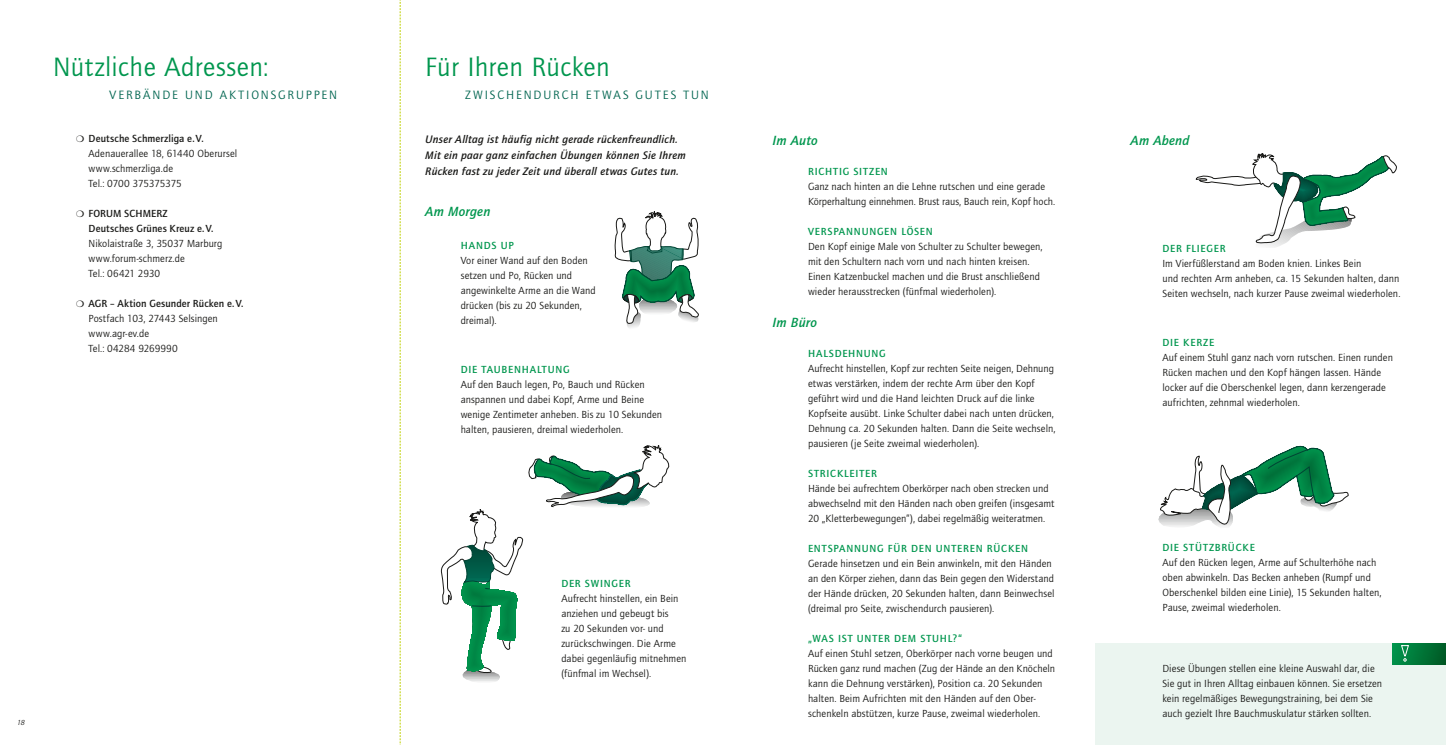
<style>
.page{position:relative;width:1446px;height:745px;background:#fff}
.page>*{position:absolute;margin:0;border:0;box-sizing:border-box;transform-origin:0 0}
.t1{font:27.5px "Quay Sans ITC Std";letter-spacing:.015em;color:#00964e}
.t2{font:italic 500 13.75px "Quay Sans ITC Std";letter-spacing:.015em;color:#00964e}
.t3{font:12.5px "Quay Sans ITC Std";letter-spacing:.15em;color:#006550}
.t4{font:italic 500 11.25px/16.2px "Quay Sans ITC Std";letter-spacing:.02em;color:#1a1a18}
.t5{font:10.62px/15px "Quay Sans ITC Std";letter-spacing:.01em;color:#1a1a18}
.t6{font:500 10.62px "Quay Sans ITC Std";letter-spacing:.07em;color:#00964e}
.t7{font:500 10.62px/15px "Quay Sans ITC Std";letter-spacing:.015em;color:#1a1a18}
.t8{font:italic 7.5px "Quay Sans ITC Std";color:#1a1a18}
.s1{font-weight:500}
</style>
<div class="page">
<svg style="left:1195px;top:153px;width:202px;height:94px"></svg>
<svg style="left:614px;top:211px;width:85px;height:117px"></svg>
<hr style="left:1158px;top:503px;width:75px;height:1px;background:#4a4a49">
<hr style="left:1158px;top:504px;width:75px;height:1px;background:#767776">
<hr style="left:1158px;top:505px;width:75px;height:1px;background:#7b7c7b">
<hr style="left:1158px;top:506px;width:75px;height:1px;background:#818180">
<hr style="left:1158px;top:507px;width:75px;height:1px;background:#8a8b8a">
<hr style="left:1158px;top:508px;width:75px;height:1px;background:#8f908f">
<hr style="left:1158px;top:509px;width:75px;height:1px;background:#949494">
<hr style="left:1158px;top:510px;width:75px;height:1px;background:#9d9e9e">
<hr style="left:1158px;top:511px;width:75px;height:1px;background:#a2a2a2">
<hr style="left:1158px;top:512px;width:75px;height:1px;background:#a6a7a7">
<hr style="left:1158px;top:513px;width:75px;height:1px;background:#ababac">
<hr style="left:1158px;top:514px;width:75px;height:1px;background:#b4b5b5">
<hr style="left:1158px;top:515px;width:75px;height:1px;background:#b8b9b9">
<hr style="left:1158px;top:516px;width:75px;height:1px;background:#bcbdbd">
<hr style="left:1158px;top:517px;width:75px;height:1px;background:#c5c6c6">
<hr style="left:1158px;top:518px;width:75px;height:1px;background:#c9caca">
<hr style="left:1158px;top:519px;width:75px;height:1px;background:#cececf">
<hr style="left:1158px;top:520px;width:75px;height:1px;background:#d6d7d7">
<hr style="left:1158px;top:521px;width:75px;height:1px;background:#dbdbdb">
<hr style="left:1158px;top:522px;width:75px;height:1px;background:#dfdfdf">
<hr style="left:1158px;top:523px;width:75px;height:1px;background:#e7e7e7">
<hr style="left:1158px;top:524px;width:75px;height:1px;background:#ebebeb">
<hr style="left:1158px;top:525px;width:75px;height:1px;background:#efefef">
<hr style="left:1158px;top:526px;width:75px;height:1px;background:#f7f7f7">
<hr style="left:1158px;top:527px;width:75px;height:1px;background:#fbfbfb">
<svg style="left:1159px;top:445px;width:190px;height:81px"></svg>
<hr style="left:463px;top:673px;width:37px;height:1px;background:#a5a5a5">
<hr style="left:463px;top:674px;width:37px;height:1px;background:#b3b3b4">
<hr style="left:463px;top:675px;width:37px;height:1px;background:#b9baba">
<hr style="left:463px;top:676px;width:37px;height:1px;background:#c6c7c7">
<hr style="left:463px;top:677px;width:37px;height:1px;background:#d3d4d4">
<hr style="left:463px;top:678px;width:37px;height:1px;background:#dadbdb">
<hr style="left:463px;top:679px;width:37px;height:1px;background:#e6e7e7">
<hr style="left:463px;top:680px;width:37px;height:1px;background:#ededed">
<hr style="left:463px;top:681px;width:37px;height:1px;background:#f9f9f9">
<svg style="left:441px;top:445px;width:229px;height:228px"></svg>
<div style="left:1095px;top:642px;width:351px;height:102px;background:#ebf5f0"></div>
<svg style="left:400px;top:0;width:1px;height:744px"></svg>
<svg style="left:1393px;top:642px;width:53px;height:21px"></svg>
<svg style="left:1400px;top:644px;width:9px;height:17px"></svg>
<p class="t8" style="left:17px;top:717px;width:9px">18</p>
<h1 class="t1" style="left:53px;top:51px;width:217px">Nützliche Adressen:</h1>
<p class="t3" style="left:110px;top:88px;width:229px">VERBÄNDE UND AKTIONSGRUPPEN</p>
<h1 class="t1" style="left:425px;top:51px;width:186px">Für Ihren Rücken</h1>
<p class="t3" style="left:465px;top:88px;width:245px">ZWISCHENDURCH ETWAS GUTES TUN</p>
<p class="t7" style="left:76px;top:131px;width:129px">❍ Deutsche Schmerzliga e.V.</p>
<p class="t2" style="left:1130px;top:132px;width:61px">Am Abend</p>
<p class="t5" style="left:89px;top:146px;width:150px">Adenauerallee 18, 61440 Oberursel www.schmerzliga.de<br>Tel.: 0700 375375375</p>
<p class="t7" style="left:89px;top:206px;width:126px;text-indent:-12px">❍ FORUM SCHMERZ<br>Deutsches Grünes Kreuz e.V.</p>
<p class="t5" style="left:89px;top:236px;width:135px">Nikolaistraße 3, 35037 Marburg www.forum-schmerz.de<br>Tel.: 06421 2930</p>
<p class="t5" style="left:89px;top:296px;width:156px;text-indent:-12px">❍ <span class="s1">AGR – Aktion Gesunder Rücken e.V.<br></span>Postfach 103, 27443 Selsingen www.agr-ev.de<br>Tel.: 04284 9269990</p>
<p class="t4" style="left:425px;top:131px;width:262px">Unser Alltag ist häufig nicht gerade rückenfreundlich.<br>Mit ein paar ganz einfachen Übungen können Sie Ihrem<br>Rücken fast zu jeder Zeit und überall etwas Gutes tun.</p>
<p class="t2" style="left:425px;top:203px;width:67px">Am Morgen</p>
<p class="t6" style="left:461px;top:239px;width:54px">HANDS UP</p>
<p class="t5" style="left:461px;top:253px;width:136px">Vor einer Wand auf den Boden setzen und Po, Rücken und angewinkelte Arme an die Wand drücken (bis zu 20 Sekunden, dreimal).</p>
<p class="t2" style="left:772px;top:132px;width:47px">Im Auto</p>
<p class="t6" style="left:808px;top:165px;width:81px">RICHTIG SITZEN</p>
<p class="t5" style="left:808px;top:178px;width:249px">Ganz nach hinten an die Lehne rutschen und eine gerade<br>Körperhaltung einnehmen. Brust raus, Bauch rein, Kopf hoch.</p>
<p class="t6" style="left:808px;top:225px;width:126px">VERSPANNUNGEN LÖSEN</p>
<p class="t5" style="left:808px;top:238px;width:236px">Den Kopf einige Male von Schulter zu Schulter bewegen, mit den Schultern nach vorn und nach hinten kreisen.<br>Einen Katzenbuckel machen und die Brust anschließend wieder herausstrecken (fünfmal wiederholen).</p>
<p class="t2" style="left:772px;top:314px;width:46px">Im Büro</p>
<p class="t6" style="left:808px;top:347px;width:79px">HALSDEHNUNG</p>
<p class="t5" style="left:808px;top:361px;width:249px">Aufrecht hinstellen, Kopf zur rechten Seite neigen, Dehnung etwas verstärken, indem der rechte Arm über den Kopf geführt wird und die Hand leichten Druck auf die linke Kopfseite ausübt. Linke Schulter dabei nach unten drücken, Dehnung ca. 20 Sekunden halten. Dann die Seite wechseln, pausieren (je Seite zweimal wiederholen).</p>
<p class="t6" style="left:808px;top:467px;width:70px">STRICKLEITER</p>
<p class="t5" style="left:808px;top:481px;width:248px">Hände bei aufrechtem Oberkörper nach oben strecken und abwechselnd mit den Händen nach oben greifen (insgesamt<br>20 „Kletterbewegungen“), dabei regelmäßig weiteratmen.</p>
<p class="t6" style="left:808px;top:542px;width:221px">ENTSPANNUNG FÜR DEN UNTEREN RÜCKEN</p>
<p class="t5" style="left:808px;top:556px;width:248px">Gerade hinsetzen und ein Bein anwinkeln, mit den Händen an den Körper ziehen, dann das Bein gegen den Widerstand der Hände drücken, 20 Sekunden halten, dann Beinwechsel (dreimal pro Seite, zwischendurch pausieren).</p>
<p class="t6" style="left:808px;top:632px;width:156px">„WAS IST UNTER DEM STUHL?“</p>
<p class="t5" style="left:808px;top:645px;width:248px">Auf einen Stuhl setzen, Oberkörper nach vorne beugen und Rücken ganz rund machen (Zug der Hände an den Knöcheln kann die Dehnung verstärken), Position ca. 20 Sekunden halten. Beim Aufrichten mit den Händen auf den Ober&shy;schenkeln abstützen, kurze Pause, zweimal wiederholen.</p>
<p class="t6" style="left:1162px;top:241px;width:65px">DER FLIEGER</p>
<p class="t5" style="left:1162px;top:255px;width:239px">Im Vierfüßlerstand am Boden knien. Linkes Bein<br>und rechten Arm anheben, ca. 15 Sekunden halten, dann<br>Seiten wechseln, nach kurzer Pause zweimal wiederholen.</p>
<p class="t6" style="left:1162px;top:336px;width:53px">DIE KERZE</p>
<p class="t5" style="left:1162px;top:350px;width:232px">Auf einem Stuhl ganz nach vorn rutschen. Einen runden Rücken machen und den Kopf hängen lassen. Hände locker auf die Oberschenkel legen, dann kerzengerade aufrichten, zehnmal wiederholen.</p>
<p class="t6" style="left:461px;top:363px;width:111px">DIE TAUBENHALTUNG</p>
<p class="t5" style="left:461px;top:377px;width:203px">Auf den Bauch legen, Po, Bauch und Rücken anspannen und dabei Kopf, Arme und Beine wenige Zentimeter anheben. Bis zu 10 Sekunden halten, pausieren, dreimal wiederholen.</p>
<p class="t6" style="left:1162px;top:541px;width:94px">DIE STÜTZBRÜCKE</p>
<p class="t5" style="left:1162px;top:555px;width:221px">Auf den Rücken legen, Arme auf Schulterhöhe nach oben abwinkeln. Das Becken anheben (Rumpf und Oberschenkel bilden eine Linie), 15 Sekunden halten, Pause, zweimal wiederholen.</p>
<p class="t6" style="left:561px;top:577px;width:71px">DER SWINGER</p>
<p class="t5" style="left:561px;top:590px;width:127px">Aufrecht hinstellen, ein Bein anziehen und gebeugt bis<br>zu 20 Sekunden vor- und zurückschwingen. Die Arme dabei gegenläufig mitnehmen (fünfmal im Wechsel).</p>
<p class="t5" style="left:1162px;top:660px;width:221px">Diese Übungen stellen eine kleine Auswahl dar, die Sie gut in Ihren Alltag einbauen können. Sie ersetzen kein regelmäßiges Bewegungstraining, bei dem Sie auch gezielt Ihre Bauchmuskulatur stärken sollten.</p>
</div>
